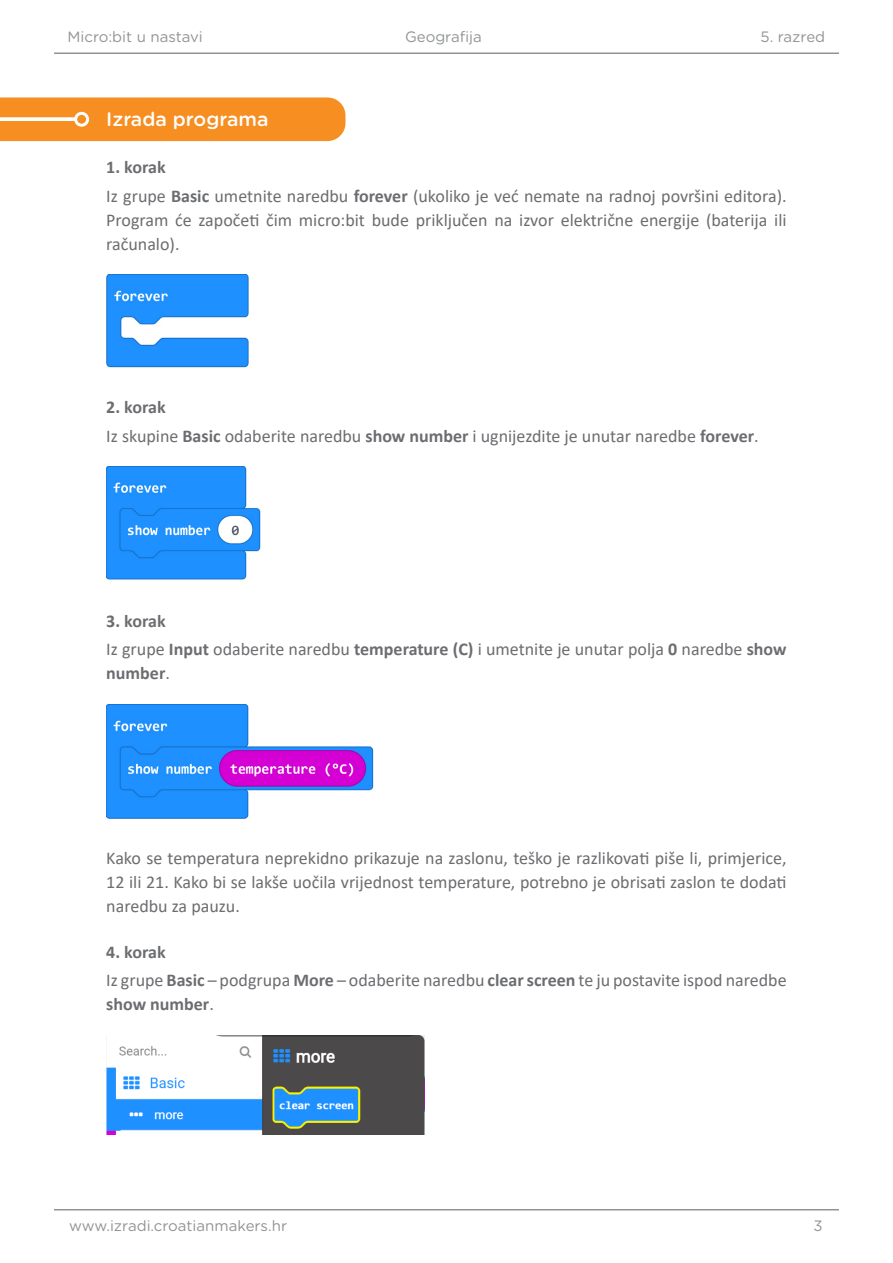
<style>
.page{position:relative;width:893px;height:1263px;background:#fff}
.page>*{position:absolute;margin:0;border:0;box-sizing:border-box;transform-origin:0 0}
.t1{font:500 19.5px "Gotham Rounded";color:#fff}
.t2{font:18px/24px "Calibri";color:#6c6d70;text-align:justify}
.t3{font:700 18px "Calibri";letter-spacing:-.01em;color:#6c6d70}
.t4{font:15px "Gotham Rounded";color:#919396}
.s1{font-weight:700}
</style>
<div class="page">
<hr style="left:54px;top:53px;width:785px;height:1px;background:#919396">
<hr style="left:54px;top:1209px;width:785px;height:1px;background:#919396">
<img style="left:106px;top:275px;width:143px;height:93px">
<img style="left:106px;top:467px;width:155px;height:113px">
<img style="left:106px;top:704px;width:268px;height:115px">
<img style="left:106px;top:1035px;width:319px;height:99px">
<div style="left:0;top:97px;width:345px;height:44px;background:#f68e21"></div>
<svg style="left:0;top:117px;width:74px;height:4px"></svg>
<div style="left:74px;top:112px;width:15px;height:15px;border:3px solid #fff;border-radius:50%"></div>
<p class="t4" style="left:68px;top:26px;width:137px">Micro:bit u nastavi</p>
<p class="t4" style="left:405px;top:26px;width:78px">Geografija</p>
<p class="t4" style="left:760px;top:26px;width:66px">5. razred</p>
<p class="t1" style="left:106px;top:105px;width:164px">Izrada programa</p>
<p class="t3" style="left:106px;top:155px;width:61px">1. korak</p>
<p class="t2" style="left:106px;top:183px;width:682px">Iz grupe <span class="s1">Basic</span> umetnite naredbu <span class="s1">forever</span> (ukoliko je već nemate na radnoj površini editora).<br>Program će započeti čim micro:bit bude priključen na izvor električne energije (baterija ili računalo).</p>
<p class="t3" style="left:106px;top:394px;width:61px">2. korak</p>
<p class="t2" style="left:106px;top:423px;width:654px">Iz skupine <span class="s1">Basic</span> odaberite naredbu <span class="s1">show number</span> i ugnijezdite je unutar naredbe <span class="s1">forever</span>.</p>
<p class="t3" style="left:106px;top:608px;width:61px">3. korak</p>
<p class="t2" style="left:106px;top:637px;width:682px">Iz grupe <span class="s1">Input</span> odaberite naredbu <span class="s1">temperature (C)</span> i umetnite je unutar polja <span class="s1">0</span> naredbe <span class="s1">show number</span>.</p>
<p class="t2" style="left:106px;top:846px;width:682px">Kako se temperatura neprekidno prikazuje na zaslonu, teško je razlikovati piše li, primjerice, 12 ili 21. Kako bi se lakše uočila vrijednost temperature, potrebno je obrisati zaslon te dodati naredbu za pauzu.</p>
<p class="t3" style="left:106px;top:939px;width:61px">4. korak</p>
<p class="t2" style="left:106px;top:968px;width:682px">Iz grupe <span class="s1">Basic</span> – podgrupa <span class="s1">More</span> – odaberite naredbu <span class="s1">clear screen</span> te ju postavite ispod naredbe <span class="s1">show number</span>.</p>
<p class="t4" style="left:69px;top:1216px;width:219px">www.izradi.croatianmakers.hr</p>
<p class="t4" style="left:813px;top:1216px;width:11px">3</p>
</div>
